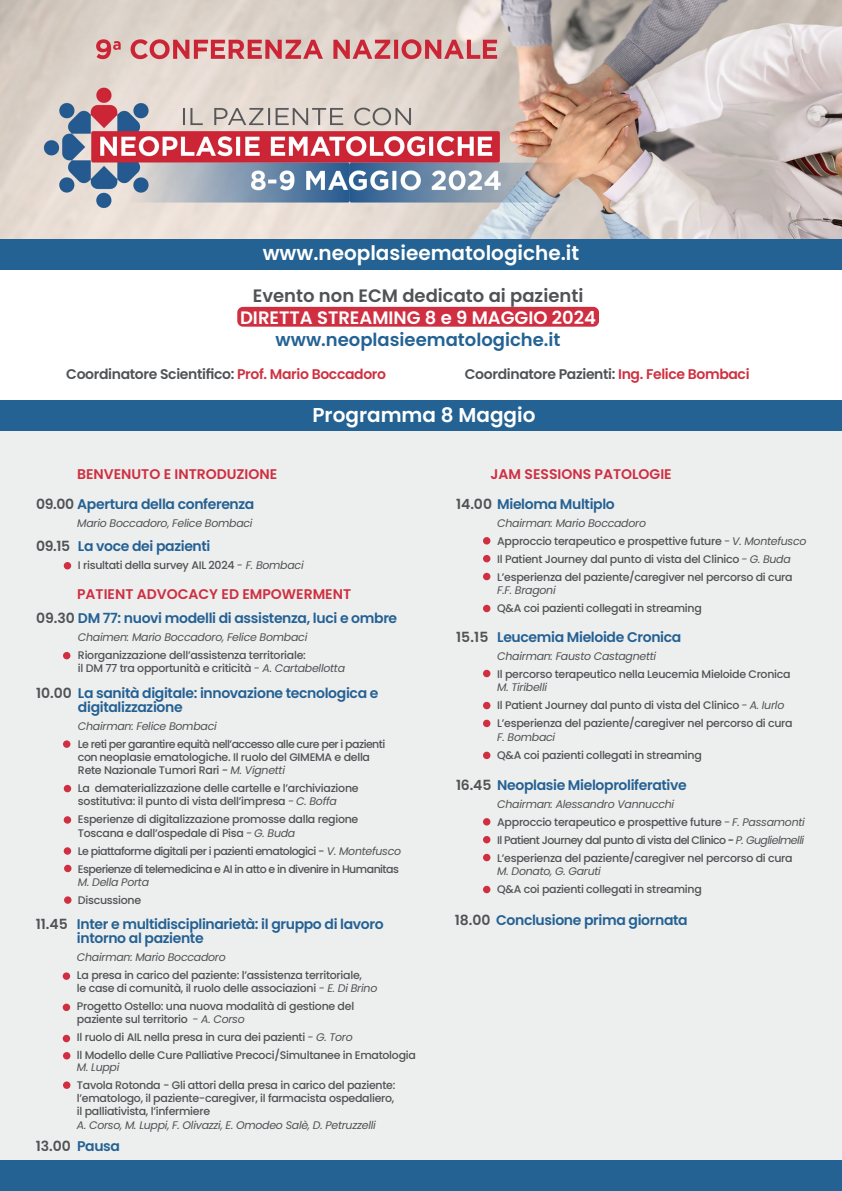
<style>
.page{position:relative;width:842px;height:1191px;background:#fff}
.page>*{position:absolute;margin:0;border:0;box-sizing:border-box;transform-origin:0 0}
.t1{font:600 20px "Poppins";color:#fff}
.t2{font:600 18px "Poppins";color:#505355}
.t3{font:600 18px "Poppins";color:#fff}
.t4{font:600 18px "Poppins";color:#236293}
.t5{font:600 14px "Poppins";letter-spacing:-.025em;color:#246193}
.t6{font:600 14px "Poppins";letter-spacing:-.025em;color:#505355}
.t7{font:600 14px "Poppins";color:#cf2f41}
.t8{font:500 11px "Poppins";letter-spacing:-.025em;color:#505355}
.t9{font:italic 11px "Poppins";letter-spacing:-.025em;color:#505355}
.t10{font:500 11px "Poppins";letter-spacing:-.05em;color:#505355}
.s1{color:#cf3141}
.s2{color:#505355}
.s3{font-weight:400;font-style:italic}
.s4{color:#246193}
.s5{font-weight:600}
</style>
<div class="page">
<div style="left:0;top:420px;width:842px;height:751px;background:#edeeee"></div>
<div style="left:63px;top:972px;width:7px;height:8px;background:#cf2f41;border-radius:50%"></div>
<div style="left:63px;top:1003px;width:7px;height:8px;background:#cf2f41;border-radius:50%"></div>
<div style="left:63px;top:1034px;width:7px;height:8px;background:#cf2f41;border-radius:50%"></div>
<div style="left:63px;top:1081px;width:7px;height:8px;background:#cf2f41;border-radius:50%"></div>
<div style="left:63px;top:740px;width:7px;height:8px;background:#cf2f41;border-radius:50%"></div>
<div style="left:63px;top:652px;width:7px;height:7px;background:#cf2f41;border-radius:50%"></div>
<div style="left:64px;top:562px;width:7px;height:7px;background:#cf2f41;border-radius:50%"></div>
<div style="left:64px;top:785px;width:7px;height:7px;background:#cf2f41;border-radius:50%"></div>
<div style="left:64px;top:816px;width:7px;height:7px;background:#cf2f41;border-radius:50%"></div>
<div style="left:64px;top:847px;width:7px;height:7px;background:#cf2f41;border-radius:50%"></div>
<div style="left:64px;top:896px;width:8px;height:7px;background:#cf2f41;border-radius:50%"></div>
<img style="left:0;top:0;width:842px;height:239px">
<div style="left:0;top:239px;width:842px;height:30px;background:#236293"></div>
<div style="left:483px;top:537px;width:7px;height:7px;background:#cf2f41;border-radius:50%"></div>
<div style="left:483px;top:670px;width:7px;height:7px;background:#cf2f41;border-radius:50%"></div>
<div style="left:483px;top:818px;width:7px;height:7px;background:#cf2f41;border-radius:50%"></div>
<div style="left:483px;top:555px;width:7px;height:7px;background:#cf2f41;border-radius:50%"></div>
<div style="left:483px;top:702px;width:7px;height:7px;background:#cf2f41;border-radius:50%"></div>
<div style="left:483px;top:836px;width:7px;height:7px;background:#cf2f41;border-radius:50%"></div>
<div style="left:483px;top:573px;width:7px;height:7px;background:#cf2f41;border-radius:50%"></div>
<div style="left:483px;top:719px;width:7px;height:8px;background:#cf2f41;border-radius:50%"></div>
<div style="left:483px;top:854px;width:7px;height:7px;background:#cf2f41;border-radius:50%"></div>
<div style="left:483px;top:605px;width:7px;height:7px;background:#cf2f41;border-radius:50%"></div>
<div style="left:483px;top:751px;width:7px;height:8px;background:#cf2f41;border-radius:50%"></div>
<div style="left:483px;top:885px;width:7px;height:8px;background:#cf2f41;border-radius:50%"></div>
<div style="left:237px;top:307px;width:362px;height:20px;background:#cf2f41;border-radius:6px"></div>
<div style="left:0;top:1160px;width:842px;height:31px;background:#236293"></div>
<div style="left:0;top:400px;width:842px;height:31px;background:#236293"></div>
<div style="left:64px;top:864px;width:8px;height:8px;background:#cf2f41;border-radius:50%"></div>
<div style="left:63px;top:1052px;width:7px;height:7px;background:#cf2f41;border-radius:50%"></div>
<p class="t1" style="left:263px;top:241px;width:318px">www.neoplasieematologiche.it</p>
<h2 class="t2" style="left:253px;top:285px;width:332px">Evento non ECM dedicato ai pazienti</h2>
<h2 class="t3" style="left:240px;top:307px;width:357px">DIRETTA STREAMING 8 e 9 MAGGIO 2024</h2>
<h2 class="t4" style="left:276px;top:329px;width:286px">www.neoplasieematologiche.it</h2>
<p class="t6" style="left:66px;top:366px;width:321px">Coordinatore Scientifico: <span class="s1">Prof. Mario Boccadoro</span></p>
<p class="t6" style="left:465px;top:366px;width:286px">Coordinatore Pazienti: <span class="s1">Ing. Felice Bombaci</span></p>
<p class="t7" style="left:77px;top:466px;width:202px">BENVENUTO E INTRODUZIONE</p>
<p class="t1" style="left:312px;top:403px;width:225px">Programma 8 Maggio</p>
<p class="t7" style="left:491px;top:466px;width:183px">JAM SESSIONS PATOLOGIE</p>
<p class="t5" style="left:36px;top:496px;width:220px"><span class="s2">09.00</span> Apertura della conferenza</p>
<p class="t6" style="left:36px;top:538px;width:36px">09.15</p>
<p class="t9" style="left:77px;top:516px;width:177px">Mario Boccadoro, Felice Bombaci</p>
<p class="t5" style="left:78px;top:538px;width:134px">La voce dei pazienti</p>
<p class="t8" style="left:78px;top:559px;width:227px">I risultati della survey AIL 2024 <span class="s3">- F. Bombaci</span></p>
<p class="t7" style="left:77px;top:586px;width:275px">PATIENT ADVOCACY ED EMPOWERMENT</p>
<p class="t5" style="left:36px;top:610px;width:363px"><span class="s2">09.30</span> DM 77: nuovi modelli di assistenza, luci e ombre</p>
<p class="t9" style="left:78px;top:631px;width:231px">Chaimen: Mario Boccadoro, Felice Bombaci</p>
<p class="t8" style="left:78px;top:649px;width:229px">Riorganizzazione dell’assistenza territoriale:</p>
<p class="t8" style="left:78px;top:662px;width:269px">il DM 77 tra opportunità e criticità <span class="s3">- A. Cartabellotta</span></p>
<p class="t5" style="left:36px;top:685px;width:344px"><span class="s2">10.00</span> La sanità digitale: innovazione tecnologica e</p>
<p class="t5" style="left:78px;top:698px;width:106px">digitalizzazione</p>
<p class="t9" style="left:78px;top:719px;width:140px">Chairman: Felice Bombaci</p>
<p class="t10" style="left:78px;top:737px;width:309px">Le reti per garantire equità nell’accesso alle cure per i pazienti</p>
<p class="t8" style="left:78px;top:750px;width:294px">con neoplasie ematologiche. Il ruolo del GIMEMA e della</p>
<p class="t8" style="left:78px;top:764px;width:209px">Rete Nazionale Tumori Rari - <span class="s3">M. Vignetti</span></p>
<p class="t8" style="left:78px;top:782px;width:282px">La dematerializzazione delle cartelle e l’archiviazione</p>
<p class="t8" style="left:78px;top:795px;width:260px">sostitutiva: il punto di vista dell’impresa <span class="s3">- C. Boffa</span></p>
<p class="t8" style="left:78px;top:813px;width:282px">Esperienze di digitalizzazione promosse dalla regione</p>
<p class="t8" style="left:78px;top:826px;width:219px">Toscana e dall’ospedale di Pisa <span class="s3">- G. Buda</span></p>
<p class="t10" style="left:78px;top:844px;width:325px">Le piattaforme digitali per i pazienti ematologici - <span class="s3">V. Montefusco</span></p>
<p class="t10" style="left:78px;top:862px;width:322px">Esperienze di telemedicina e AI in atto e in divenire in Humanitas</p>
<p class="t9" style="left:78px;top:875px;width:73px">M. Della Porta</p>
<p class="t8" style="left:78px;top:893px;width:65px">Discussione</p>
<p class="t6" style="left:36px;top:916px;width:34px">11.45</p>
<p class="t5" style="left:77px;top:916px;width:308px">Inter e multidisciplinarietà: il gruppo di lavoro</p>
<p class="t5" style="left:77px;top:929px;width:128px">intorno al paziente</p>
<p class="t9" style="left:77px;top:950px;width:150px">Chairman: Mario Boccadoro</p>
<p class="t8" style="left:77px;top:968px;width:287px">La presa in carico del paziente: l’assistenza territoriale,</p>
<p class="t8" style="left:77px;top:981px;width:302px">le case di comunità, il ruolo delle associazioni <span class="s3">- E. Di Brino</span></p>
<p class="t8" style="left:77px;top:999px;width:279px">Progetto Ostello: una nuova modalità di gestione del</p>
<p class="t8" style="left:77px;top:1012px;width:169px">paziente sul territorio <span class="s3">- A. Corso</span></p>
<p class="t8" style="left:77px;top:1030px;width:277px">Il ruolo di AIL nella presa in cura dei pazienti <span class="s3">- G. Toro</span></p>
<p class="t8" style="left:77px;top:1048px;width:340px">ll Modello delle Cure Palliative Precoci/Simultanee in Ematologia</p>
<p class="t9" style="left:77px;top:1060px;width:44px">M. Luppi</p>
<p class="t8" style="left:77px;top:1078px;width:320px">Tavola Rotonda - Gli attori della presa in carico del paziente:</p>
<p class="t8" style="left:77px;top:1092px;width:319px">l’ematologo, il paziente-caregiver, il farmacista ospedaliero,</p>
<p class="t8" style="left:77px;top:1105px;width:135px">il palliativista, l’infermiere</p>
<p class="t9" style="left:77px;top:1118px;width:300px">A. Corso, M. Luppi, F. Olivazzi, E. Omodeo Salè, D. Petruzzelli</p>
<p class="t6" style="left:36px;top:1137px;width:86px">13.00 <span class="s4">Pausa</span></p>
<p class="t5" style="left:456px;top:495px;width:160px"><span class="s2">14.00</span> Mieloma Multiplo</p>
<p class="t9" style="left:497px;top:516px;width:150px">Chairman: Mario Boccadoro</p>
<p class="t8" style="left:497px;top:534px;width:311px">Approccio terapeutico e prospettive future <span class="s3">- V. Montefusco</span></p>
<p class="t8" style="left:497px;top:552px;width:295px">Il Patient Journey dal punto di vista del Clinico <span class="s3">- G. Buda</span></p>
<p class="t8" style="left:497px;top:570px;width:297px">L’esperienza del paziente/caregiver nel percorso di cura</p>
<p class="t9" style="left:497px;top:583px;width:60px">F.F. Bragoni</p>
<p class="t8" style="left:497px;top:601px;width:206px">Q&amp;A coi pazienti collegati in streaming</p>
<p class="t5" style="left:497px;top:629px;width:186px">Leucemia Mieloide Cronica</p>
<p class="t9" style="left:497px;top:650px;width:160px">Chairman: Fausto Castagnetti</p>
<p class="t8" style="left:497px;top:668px;width:295px">Il percorso terapeutico nella Leucemia Mieloide Cronica</p>
<p class="t9" style="left:497px;top:681px;width:51px">M. Tiribelli</p>
<p class="t8" style="left:497px;top:699px;width:289px">Il Patient Journey dal punto di vista del Clinico <span class="s3">- A. Iurlo</span></p>
<p class="t8" style="left:497px;top:717px;width:297px">L’esperienza del paziente/caregiver nel percorso di cura</p>
<p class="t9" style="left:497px;top:730px;width:60px">F. Bombaci</p>
<p class="t8" style="left:497px;top:748px;width:206px">Q&amp;A coi pazienti collegati in streaming</p>
<p class="t5" style="left:456px;top:776px;width:232px"><span class="s2">16.45</span> Neoplasie Mieloproliferative</p>
<p class="t9" style="left:497px;top:797px;width:179px">Chairman: Alessandro Vannucchi</p>
<p class="t8" style="left:497px;top:815px;width:309px">Approccio terapeutico e prospettive future <span class="s3">- F. Passamonti</span></p>
<p class="t10" style="left:497px;top:833px;width:308px">Il Patient Journey dal punto di vista del Clinico <span class="s5">-</span> <span class="s3">P. Guglielmelli</span></p>
<p class="t8" style="left:497px;top:851px;width:297px">L’esperienza del paziente/caregiver nel percorso di cura</p>
<p class="t9" style="left:497px;top:864px;width:105px">M. Donato, G. Garuti</p>
<p class="t8" style="left:497px;top:882px;width:206px">Q&amp;A coi pazienti collegati in streaming</p>
<p class="t6" style="left:456px;top:629px;width:34px">15.15</p>
<p class="t5" style="left:455px;top:912px;width:234px"><span class="s2">18.00</span> Conclusione prima giornata</p>
</div>
